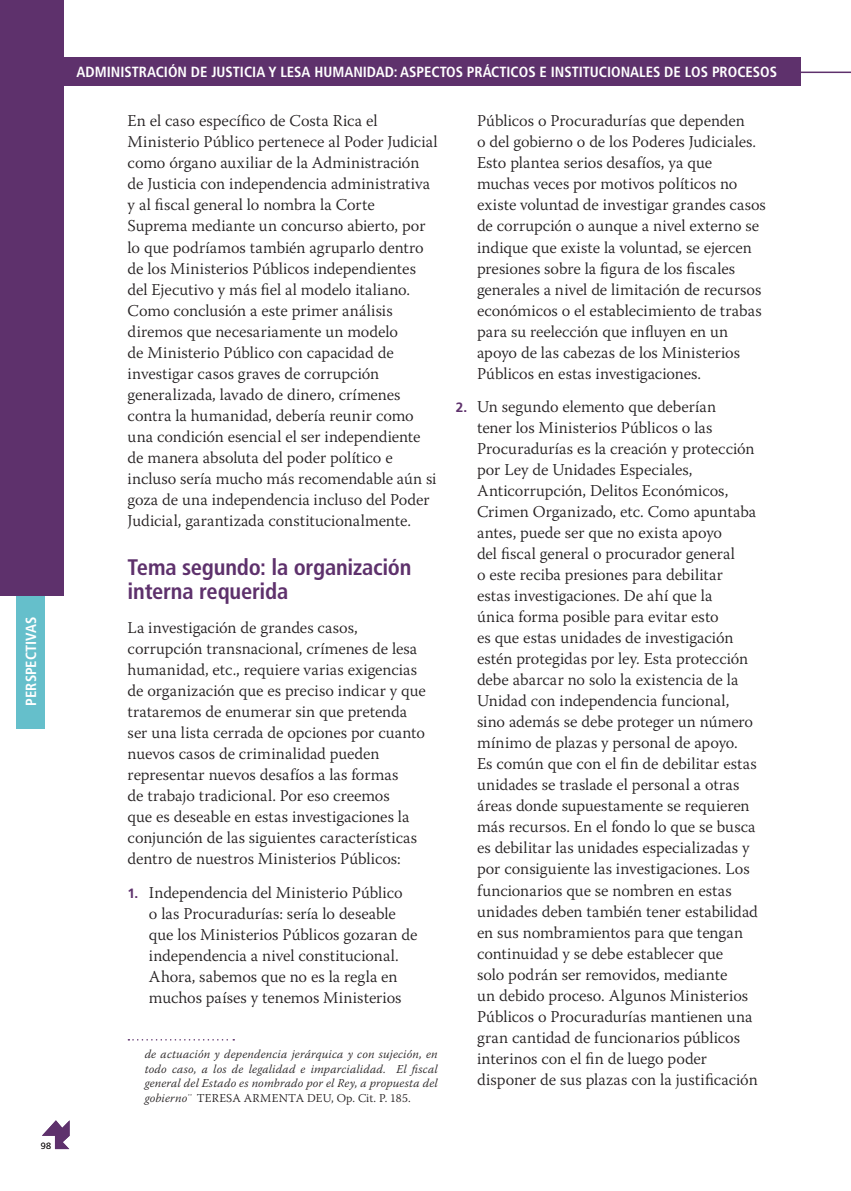
<style>
.page{position:relative;width:851px;height:1191px;background:#fff}
.page>*{position:absolute;margin:0;border:0;box-sizing:border-box;transform-origin:0 0}
.titulo_1{font:700 condensed 22.5px/24px "Frutiger LT Std";letter-spacing:-.01em;color:#5e316c}
.texto_galera{font:300 16.5px/21px "Warnock Pro";color:#231f20}
.t1{font:700 condensed 14.7px "Frutiger LT Std";color:#fff}
.t2{font:italic 300 12px/14.4px "Warnock Pro";letter-spacing:.015em;color:#231f20;text-align:justify}
.t3{font:300 9px "Frutiger LT Std";color:#231f20}
.s1{font-family:"Frutiger LT Std";font-weight:700;font-size:13.5px;color:#5e316c}
.s2{font-style:normal}
</style>
<div class="page">
<div style="left:16px;top:595px;width:29px;height:134px;background:#65bfcb"></div>
<hr style="left:0;top:72px;width:850px;height:1px;background:#5e316c">
<svg style="left:42px;top:1120px;width:28px;height:29px"></svg>
<div style="left:0;top:0;width:64px;height:595px;background:#5e316c"></div>
<div style="left:0;top:57px;width:800px;height:29px;background:#5e316c"></div>
<svg style="left:128px;top:1039px;width:106px;height:1px"></svg>
<p class="t1" style="left:22px;top:705px;width:90px;rotate:-90deg">PERSPECTIVAS</p>
<p class="t3" style="left:41px;top:1140px;width:12px">98</p>
<p class="t1" style="left:77px;top:63px;width:702px">ADMINISTRACIÓN DE JUSTICIA Y LESA HUMANIDAD: ASPECTOS PRÁCTICOS E INSTITUCIONALES DE LOS PROCESOS</p>
<p class="texto_galera" style="left:128px;top:110px;width:311px">En el caso específico de Costa Rica el Ministerio Público pertenece al Poder Judicial como órgano auxiliar de la Administración de Justicia con independencia administrativa y al fiscal general lo nombra la Corte Suprema mediante un concurso abierto, por lo que podríamos también agruparlo dentro de los Ministerios Públicos independientes del Ejecutivo y más fiel al modelo italiano.<br>Como conclusión a este primer análisis diremos que necesariamente un modelo<br>de Ministerio Público con capacidad de investigar casos graves de corrupción generalizada, lavado de dinero, crímenes contra la humanidad, debería reunir como una condición esencial el ser independiente de manera absoluta del poder político e incluso sería mucho más recomendable aún si goza de una independencia incluso del Poder Judicial, garantizada constitucionalmente.</p>
<p class="titulo_1" style="left:128px;top:555px;width:285px">Tema segundo: la organización interna requerida</p>
<p class="texto_galera" style="left:128px;top:616px;width:299px">La investigación de grandes casos, corrupción transnacional, crímenes de lesa humanidad, etc., requiere varias exigencias de organización que es preciso indicar y que trataremos de enumerar sin que pretenda ser una lista cerrada de opciones por cuanto nuevos casos de criminalidad pueden representar nuevos desafíos a las formas<br>de trabajo tradicional. Por eso creemos<br>que es deseable en estas investigaciones la conjunción de las siguientes características dentro de nuestros Ministerios Públicos:</p>
<p class="texto_galera" style="left:149px;top:881px;width:270px;text-indent:-21px"><span class="s1">1.</span> Independencia del Ministerio Público<br>o las Procuradurías: sería lo deseable que los Ministerios Públicos gozaran de independencia a nivel constitucional.<br>Ahora, sabemos que no es la regla en muchos países y tenemos Ministerios</p>
<p class="texto_galera" style="left:477px;top:110px;width:290px">Públicos o Procuradurías que dependen<br>o del gobierno o de los Poderes Judiciales.<br>Esto plantea serios desafíos, ya que muchas veces por motivos políticos no existe voluntad de investigar grandes casos de corrupción o aunque a nivel externo se indique que existe la voluntad, se ejercen presiones sobre la figura de los fiscales generales a nivel de limitación de recursos económicos o el establecimiento de trabas para su reelección que influyen en un apoyo de las cabezas de los Ministerios Públicos en estas investigaciones.</p>
<p class="texto_galera" style="left:477px;top:396px;width:282px;text-indent:-21px"><span class="s1">2.</span> Un segundo elemento que deberían<br>tener los Ministerios Públicos o las Procuradurías es la creación y protección por Ley de Unidades Especiales, Anticorrupción, Delitos Económicos, Crimen Organizado, etc. Como apuntaba antes, puede ser que no exista apoyo<br>del fiscal general o procurador general<br>o este reciba presiones para debilitar estas investigaciones. De ahí que la<br>única forma posible para evitar esto<br>es que estas unidades de investigación estén protegidas por ley. Esta protección debe abarcar no solo la existencia de la Unidad con independencia funcional, sino además se debe proteger un número mínimo de plazas y personal de apoyo.<br>Es común que con el fin de debilitar estas unidades se traslade el personal a otras áreas donde supuestamente se requieren más recursos. En el fondo lo que se busca es debilitar las unidades especializadas y por consiguiente las investigaciones. Los funcionarios que se nombren en estas unidades deben también tener estabilidad en sus nombramientos para que tengan continuidad y se debe establecer que<br>solo podrán ser removidos, mediante<br>un debido proceso. Algunos Ministerios Públicos o Procuradurías mantienen una gran cantidad de funcionarios públicos interinos con el fin de luego poder disponer de sus plazas con la justificación</p>
<p class="t2" style="left:145px;top:1047px;width:294px">de actuación y dependencia jerárquica y con sujeción, en todo caso, a los de legalidad e imparcialidad. El fiscal general del Estado es nombrado por el Rey, a propuesta del gobierno¨ <span class="s2">TERESA ARMENTA DEU, Op. Cit. P. 185.</span></p>
</div>
